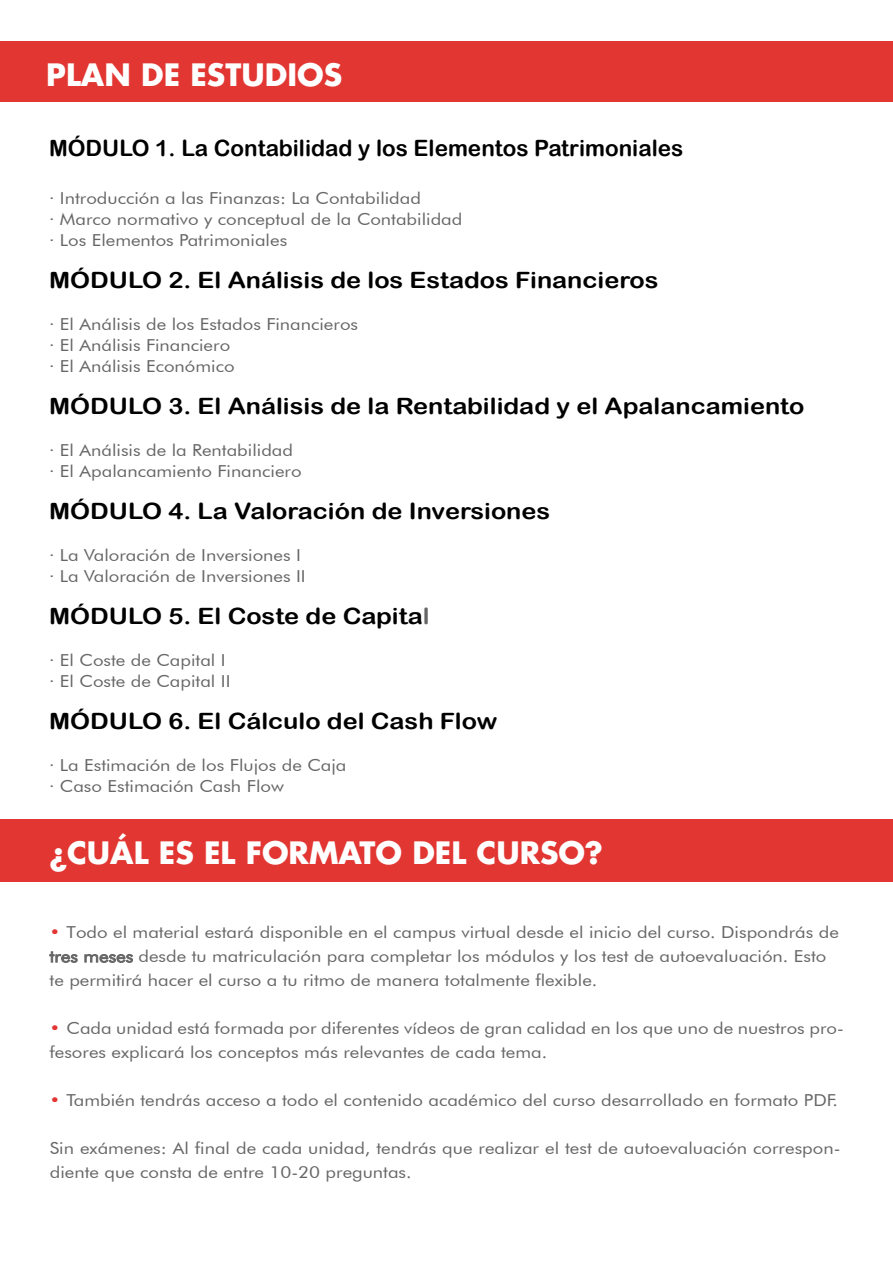
<style>
.page{position:relative;width:893px;height:1263px;background:#fff}
.page>*{position:absolute;margin:0;border:0;box-sizing:border-box;transform-origin:0 0}
.t1{font:700 30px "Futura";color:#fff}
.t2{font:22.5px "Arial Rounded MT Bold";color:#010101;scale:1.12 1}
.t3{font:22.5px "Arial Rounded MT Bold";color:#010000}
.t4{font:16.5px/21px "Futura BT";color:#666;scale:1.12 1}
.s1{color:#666}
.s2{color:#e23632}
</style>
<div class="page">
<div style="left:0;top:819px;width:893px;height:62px;background:#e23632"></div>
<div style="left:0;top:41px;width:893px;height:61px;background:#e23632"></div>
<h1 class="t1" style="left:46px;top:55px;width:297px">PLAN DE ESTUDIOS</h1>
<h2 class="t3" style="left:49px;top:134px;width:636px">MÓDULO 1. La Contabilidad y los Elementos Patrimoniales</h2>
<p class="t4" style="left:49px;top:187px;width:371px">· Introducción a las Finanzas: La Contabilidad<br>· Marco normativo y conceptual de la Contabilidad · Los Elementos Patrimoniales</p>
<h2 class="t2" style="left:49px;top:266px;width:546px">MÓDULO 2. El Análisis de los Estados Financieros</h2>
<p class="t4" style="left:49px;top:313px;width:277px">· El Análisis de los Estados Financieros · El Análisis Financiero<br>· El Análisis Económico</p>
<h2 class="t2" style="left:49px;top:392px;width:676px">MÓDULO 3. El Análisis de la Rentabilidad y el Apalancamiento</h2>
<p class="t4" style="left:49px;top:439px;width:227px">· El Análisis de la Rentabilidad · El Apalancamiento Financiero</p>
<h2 class="t2" style="left:49px;top:497px;width:449px">MÓDULO 4. La Valoración de Inversiones</h2>
<p class="t4" style="left:49px;top:544px;width:231px">· La Valoración de Inversiones I · La Valoración de Inversiones II</p>
<h2 class="t2" style="left:49px;top:602px;width:341px">MÓDULO 5. El Coste de Capita<span class="s1">l</span></h2>
<p class="t4" style="left:49px;top:649px;width:163px">· El Coste de Capital I · El Coste de Capital II</p>
<h2 class="t2" style="left:49px;top:707px;width:402px">MÓDULO 6. El Cálculo del Cash Flow</h2>
<p class="t4" style="left:49px;top:754px;width:267px">· La Estimación de los Flujos de Caja · Caso Estimación Cash Flow</p>
<h1 class="t1" style="left:49px;top:833px;width:555px">¿CUÁL ES EL FORMATO DEL CURSO?</h1>
<p class="t4" style="left:50px;top:920px;width:706px;line-height:24px"><span class="s2">•</span> Todo el material estará disponible en el campus virtual desde el inicio del curso. Dispondrás de tres meses desde tu matriculación para completar los módulos y los test de autoevaluación. Esto te permitirá hacer el curso a tu ritmo de manera totalmente flexible.</p>
<p class="t4" style="left:50px;top:1016px;width:711px;line-height:24px"><span class="s2">•</span> Cada unidad está formada por diferentes vídeos de gran calidad en los que uno de nuestros pro&shy;fesores explicará los conceptos más relevantes de cada tema.</p>
<p class="t4" style="left:50px;top:1090px;width:705px"><span class="s2">•</span> También tendrás acceso a todo el contenido académico del curso desarrollado en formato PDF.</p>
<p class="t4" style="left:50px;top:1136px;width:707px;line-height:24px">Sin exámenes: Al final de cada unidad, tendrás que realizar el test de autoevaluación correspon&shy;diente que consta de entre 10-20 preguntas.</p>
</div>
